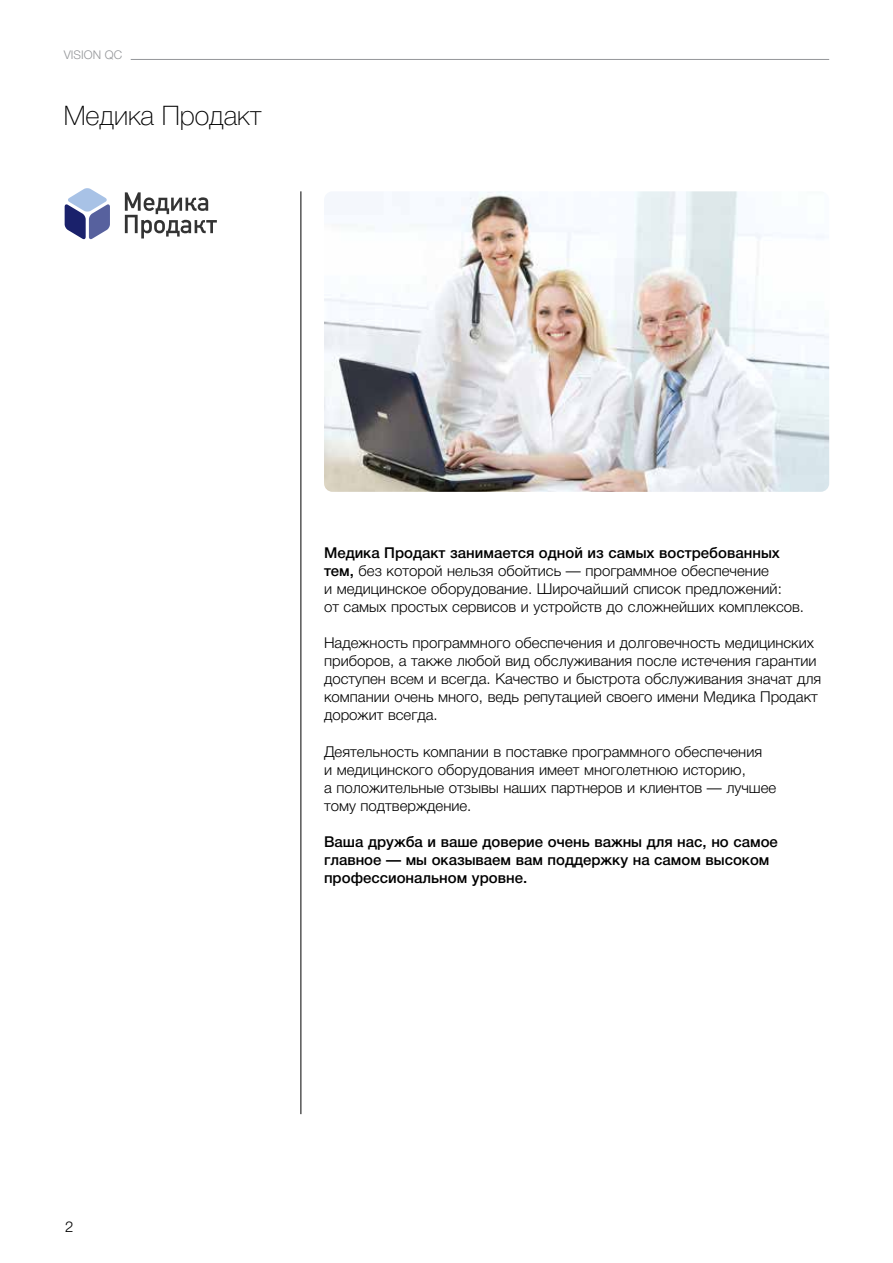
<style>
.page{position:relative;width:893px;height:1263px;background:#fff}
.page>*{position:absolute;margin:0;border:0;box-sizing:border-box;transform-origin:0 0}
.t1{font:100 27px "Helvetica Neue LTCYR";color:#000}
.t2{font:300 15px/18px "Helvetica Neue LTCYR";color:#000}
.t3{font:500 15px/18px "Helvetica Neue LTCYR";color:#000}
.t4{font:300 12px "Helvetica Neue LTCYR";color:#939598}
.s1{font-weight:500}
</style>
<div class="page">
<hr style="left:301px;top:191px;width:1px;height:923px;background:#000">
<img style="left:324px;top:191px;width:505px;height:301px">
<svg style="left:65px;top:188px;width:45px;height:52px"></svg>
<svg style="left:125px;top:192px;width:92px;height:46px"></svg>
<hr style="left:131px;top:59px;width:698px;height:1px;background:#939598">
<p class="t4" style="left:64px;top:48px;width:60px">VISION QC</p>
<h1 class="t1" style="left:64px;top:101px;width:199px">Медика Продакт</h1>
<p class="t2" style="left:65px;top:1217px;width:10px">2</p>
<p class="t2" style="left:324px;top:543px;width:482px"><span class="s1">Медика Продакт занимается одной из самых востребованных тем,</span> без которой нельзя обойтись — программное обеспечение<br>и медицинское оборудование. Широчайший список предложений:<br>от самых простых сервисов и устройств до сложнейших комплексов.</p>
<p class="t2" style="left:324px;top:634px;width:499px">Надежность программного обеспечения и долговечность медицинских приборов, а также любой вид обслуживания после истечения гарантии доступен всем и всегда. Качество и быстрота обслуживания значат для компании очень много, ведь репутацией своего имени Медика Продакт дорожит всегда.</p>
<p class="t2" style="left:324px;top:742px;width:454px">Деятельность компании в поставке программного обеспечения<br>и медицинского оборудования имеет многолетнюю историю,<br>а положительные отзывы наших партнеров и клиентов — лучшее тому подтверждение.</p>
<p class="t3" style="left:324px;top:833px;width:455px">Ваша дружба и ваше доверие очень важны для нас, но самое главное — мы оказываем вам поддержку на самом высоком профессиональном уровне.</p>
</div>
